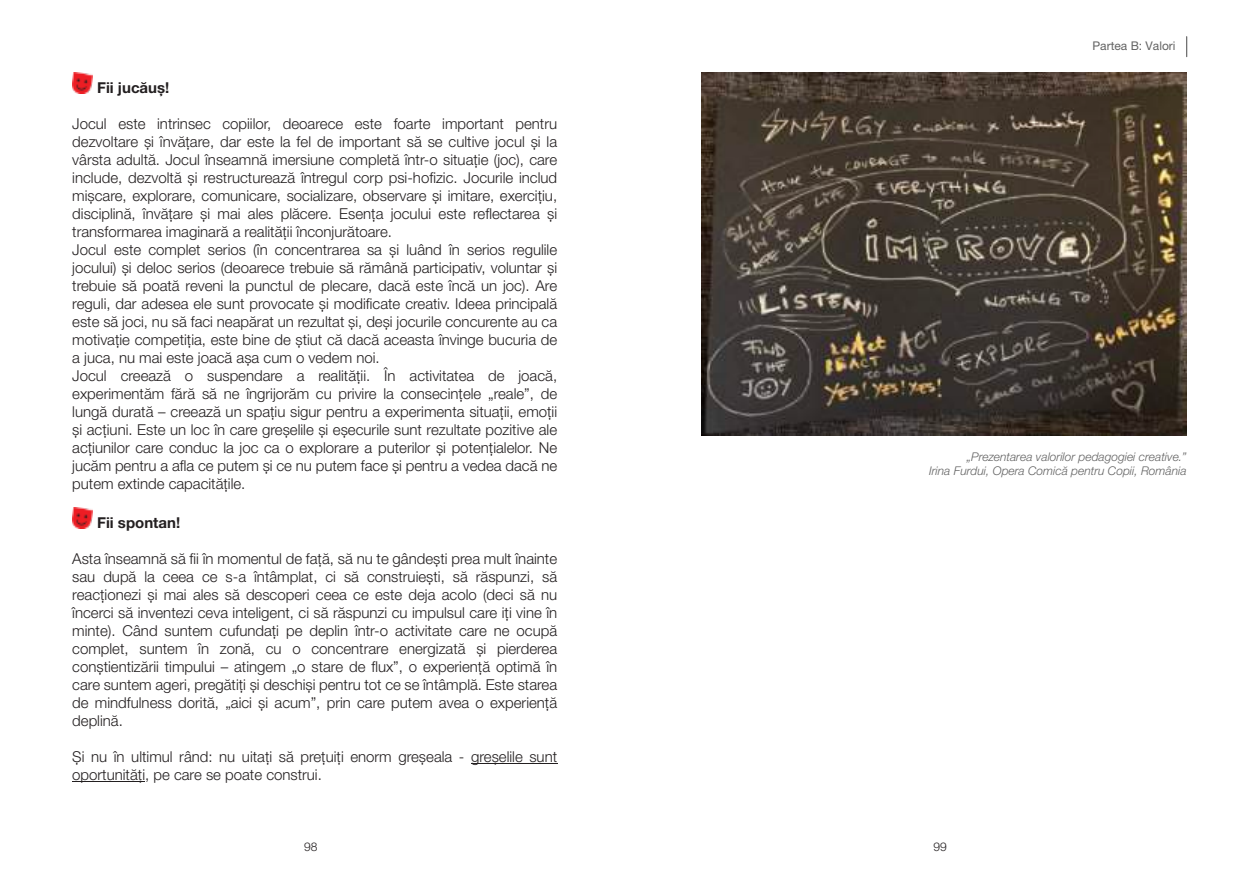
<style>
.page{position:relative;width:1259px;height:893px;background:#fff}
.page>*{position:absolute;margin:0;border:0;box-sizing:border-box;transform-origin:0 0}
.t1{font:300 15px/18px "Helvetica Neue LT Pro";color:#231f20}
.t2{font:700 15px "Helvetica Neue LT Pro";color:#231f20}
.t3{font:italic 300 12px/14.4px "Helvetica Neue LT Pro";color:#636363;text-align:right}
.t4{font:12px "Helvetica Neue LT Pro";color:#636363}
.t5{font:300 12px "Helvetica Neue LT Pro";color:#231f20}
</style>
<div class="page">
<svg style="left:1186px;top:37px;width:1px;height:20px"></svg>
<img style="left:702px;top:72px;width:484px;height:364px">
<hr style="left:471px;top:763px;width:86px;height:1px;background:#231f20">
<hr style="left:72px;top:781px;width:73px;height:1px;background:#231f20">
<img style="left:72px;top:72px;width:21px;height:21px">
<img style="left:72px;top:507px;width:21px;height:21px">
<p class="t2" style="left:97px;top:83px;width:74px">Fii jucăuș!</p>
<p class="t1" style="left:72px;top:117px;width:486px">Jocul este intrinsec copiilor, deoarece este foarte important pentru dezvoltare și învățare, dar este la fel de important să se cultive jocul și la vârsta adultă. Jocul înseamnă imersiune completă într-o situație (joc), care include, dezvoltă și restructurează întregul corp psi-hofizic. Jocurile includ mișcare, explorare, comunicare, socializare, observare și imitare, exercițiu, disciplină, învățare și mai ales plăcere. Esența jocului este reflectarea și transformarea imaginară a realității înconjurătoare.<br>Jocul este complet serios (în concentrarea sa și luând în serios regulile jocului) și deloc serios (deoarece trebuie să rămână participativ, voluntar și trebuie să poată reveni la punctul de plecare, dacă este încă un joc). Are reguli, dar adesea ele sunt provocate și modificate creativ. Ideea principală este să joci, nu să faci neapărat un rezultat și, deși jocurile concurente au ca motivație competiția, este bine de știut că dacă aceasta învinge bucuria de a juca, nu mai este joacă așa cum o vedem noi.<br>Jocul creează o suspendare a realității. În activitatea de joacă, experimentăm fără să ne îngrijorăm cu privire la consecințele „reale”, de lungă durată – creează un spațiu sigur pentru a experimenta situații, emoții și acțiuni. Este un loc în care greșelile și eșecurile sunt rezultate pozitive ale acțiunilor care conduc la joc ca o explorare a puterilor și potențialelor. Ne jucăm pentru a afla ce putem și ce nu putem face și pentru a vedea dacă ne putem extinde capacitățile.</p>
<p class="t2" style="left:97px;top:518px;width:85px">Fii spontan!</p>
<p class="t1" style="left:72px;top:552px;width:486px;text-align:justify">Asta înseamnă să fii în momentul de față, să nu te gândești prea mult înainte sau după la ceea ce s-a întâmplat, ci să construiești, să răspunzi, să reacționezi și mai ales să descoperi ceea ce este deja acolo (deci să nu încerci să inventezi ceva inteligent, ci să răspunzi cu impulsul care iți vine în minte). Când suntem cufundați pe deplin într-o activitate care ne ocupă complet, suntem în zonă, cu o concentrare energizată și pierderea conștientizării timpului – atingem „o stare de flux”, o experiență optimă în care suntem ageri, pregătiți și deschiși pentru tot ce se întâmplă. Este starea de mindfulness dorită, „aici și acum”, prin care putem avea o experiență deplină.</p>
<p class="t1" style="left:72px;top:750px;width:486px">Și nu în ultimul rând: nu uitați să prețuiți enorm greșeala - greșelile sunt oportunități, pe care se poate construi.</p>
<p class="t4" style="left:1092px;top:41px;width:85px">Partea B: Valori</p>
<p class="t3" style="left:929px;top:451px;width:259px">„Prezentarea valorilor pedagogiei creative.”<br>Irina Furdui, Opera Comică pentru Copii, România</p>
<p class="t5" style="left:304px;top:842px;width:15px">98</p>
<p class="t5" style="left:933px;top:842px;width:15px">99</p>
</div>
